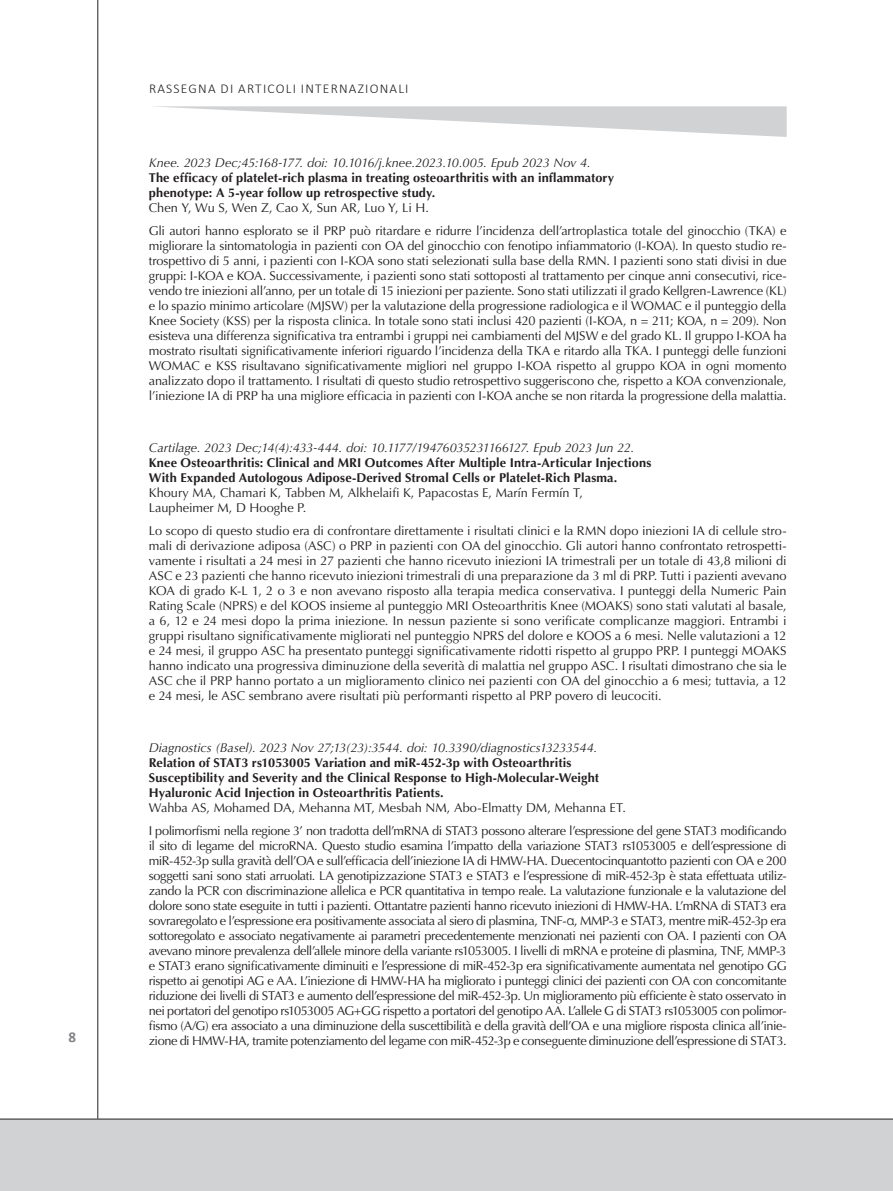
<style>
.page{position:relative;width:893px;height:1191px;background:#fff}
.page>*{position:absolute;margin:0;border:0;box-sizing:border-box;transform-origin:0 0}
.t1{font:700 15px "Calibri";color:#808285}
.t2{font:300 13.5px "Calibri";letter-spacing:.09em;color:#231f20}
.t3{font:12.75px/15px "Optima";letter-spacing:-.01em;color:#231f20}
.t4{font:700 12.75px/15px "Optima";letter-spacing:.01em;color:#231f20}
.t5{font:italic 12.75px "Optima";letter-spacing:-.01em;color:#231f20}
.s1{font-family:"Helvetica";font-weight:300}
</style>
<div class="page">
<div style="left:0;top:1119px;width:893px;height:72px;background:#d1d2d4"></div>
<svg style="left:153px;top:106px;width:634px;height:31px"></svg>
<hr style="left:97px;top:0;width:1px;height:1118px;background:#231f20">
<hr style="left:0;top:1118px;width:893px;height:1px;background:#231f20">
<p class="t1" style="left:69px;top:1028px;width:9px">8</p>
<p class="t2" style="left:149px;top:80px;width:261px">RASSEGNA DI ARTICOLI INTERNAZIONALI</p>
<p class="t5" style="left:149px;top:155px;width:443px">Knee. 2023 Dec;45:168-177. doi: 10.1016/j.knee.2023.10.005. Epub 2023 Nov 4.</p>
<p class="t4" style="left:149px;top:170px;width:467px">The efficacy of platelet-rich plasma in treating osteoarthritis with an inflammatory phenotype: A 5-year follow up retrospective study.</p>
<p class="t3" style="left:149px;top:197px;width:639px;line-height:22.5px">Chen Y, Wu S, Wen Z, Cao X, Sun AR, Luo Y, Li H.<br>Gli autori hanno esplorato se il PRP può ritardare e ridurre l’incidenza dell’artroplastica totale del ginocchio (TKA) e</p>
<p class="t3" style="left:149px;top:238px;width:639px;text-align:justify">migliorare la sintomatologia in pazienti con OA del ginocchio con fenotipo infiammatorio (I-KOA). In questo studio re&shy;trospettivo di 5 anni, i pazienti con I-KOA sono stati selezionati sulla base della RMN. I pazienti sono stati divisi in due gruppi: I-KOA e KOA. Successivamente, i pazienti sono stati sottoposti al trattamento per cinque anni consecutivi, rice&shy;vendo tre iniezioni all’anno, per un totale di 15 iniezioni per paziente. Sono stati utilizzati il grado Kellgren-Lawrence (KL) e lo spazio minimo articolare (MJSW) per la valutazione della progressione radiologica e il WOMAC e il punteggio della Knee Society (KSS) per la risposta clinica. In totale sono stati inclusi 420 pazienti (I-KOA, n = 211; KOA, n = 209). Non esisteva una differenza significativa tra entrambi i gruppi nei cambiamenti del MJSW e del grado KL. Il gruppo I-KOA ha mostrato risultati significativamente inferiori riguardo l’incidenza della TKA e ritardo alla TKA. I punteggi delle funzioni WOMAC e KSS risultavano significativamente migliori nel gruppo I-KOA rispetto al gruppo KOA in ogni momento analizzato dopo il trattamento. I risultati di questo studio retrospettivo suggeriscono che, rispetto a KOA convenzionale, l’iniezione IA di PRP ha una migliore efficacia in pazienti con I-KOA anche se non ritarda la progressione della malattia.</p>
<p class="t5" style="left:149px;top:440px;width:487px">Cartilage. 2023 Dec;14(4):433-444. doi: 10.1177/19476035231166127. Epub 2023 Jun 22.</p>
<p class="t4" style="left:149px;top:455px;width:504px">Knee Osteoarthritis: Clinical and MRI Outcomes After Multiple Intra-Articular Injections<br>With Expanded Autologous Adipose-Derived Stromal Cells or Platelet-Rich Plasma.</p>
<p class="t3" style="left:149px;top:485px;width:436px">Khoury MA, Chamari K, Tabben M, Alkhelaifi K, Papacostas E, Marín Fermín T,<br>Laupheimer M, D Hooghe P.</p>
<p class="t3" style="left:149px;top:523px;width:639px;text-align:justify">Lo scopo di questo studio era di confrontare direttamente i risultati clinici e la RMN dopo iniezioni IA di cellule stro&shy;mali di derivazione adiposa (ASC) o PRP in pazienti con OA del ginocchio. Gli autori hanno confrontato retrospetti&shy;vamente i risultati a 24 mesi in 27 pazienti che hanno ricevuto iniezioni IA trimestrali per un totale di 43,8 milioni di ASC e 23 pazienti che hanno ricevuto iniezioni trimestrali di una preparazione da 3 ml di PRP. Tutti i pazienti avevano KOA di grado K-L 1, 2 o 3 e non avevano risposto alla terapia medica conservativa. I punteggi della Numeric Pain Rating Scale (NPRS) e del KOOS insieme al punteggio MRI Osteoarthritis Knee (MOAKS) sono stati valutati al basale, a 6, 12 e 24 mesi dopo la prima iniezione. In nessun paziente si sono verificate complicanze maggiori. Entrambi i gruppi risultano significativamente migliorati nel punteggio NPRS del dolore e KOOS a 6 mesi. Nelle valutazioni a 12 e 24 mesi, il gruppo ASC ha presentato punteggi significativamente ridotti rispetto al gruppo PRP. I punteggi MOAKS hanno indicato una progressiva diminuzione della severità di malattia nel gruppo ASC. I risultati dimostrano che sia le ASC che il PRP hanno portato a un miglioramento clinico nei pazienti con OA del ginocchio a 6 mesi; tuttavia, a 12 e 24 mesi, le ASC sembrano avere risultati più performanti rispetto al PRP povero di leucociti.</p>
<p class="t5" style="left:149px;top:740px;width:450px">Diagnostics (Basel). 2023 Nov 27;13(23):3544. doi: 10.3390/diagnostics13233544.</p>
<p class="t4" style="left:149px;top:755px;width:452px">Relation of STAT3 rs1053005 Variation and miR-452-3p with Osteoarthritis<br>Susceptibility and Severity and the Clinical Response to High-Molecular-Weight<br>Hyaluronic Acid Injection in Osteoarthritis Patients.</p>
<p class="t3" style="left:149px;top:796px;width:639px;line-height:22.5px">Wahba AS, Mohamed DA, Mehanna MT, Mesbah NM, Abo-Elmatty DM, Mehanna ET.<br>I polimorfismi nella regione 3’ non tradotta dell’mRNA di STAT3 possono alterare l’espressione del gene STAT3 modificando</p>
<p class="t3" style="left:149px;top:838px;width:639px;text-align:justify">il sito di legame del microRNA. Questo studio esamina l’impatto della variazione STAT3 rs1053005 e dell’espressione di miR-452-3p sulla gravità dell’OA e sull’efficacia dell’iniezione IA di HMW-HA. Duecentocinquantotto pazienti con OA e 200 soggetti sani sono stati arruolati. LA genotipizzazione STAT3 e STAT3 e l’espressione di miR-452-3p è stata effettuata utiliz&shy;zando la PCR con discriminazione allelica e PCR quantitativa in tempo reale. La valutazione funzionale e la valutazione del dolore sono state eseguite in tutti i pazienti. Ottantatre pazienti hanno ricevuto iniezioni di HMW-HA. L’mRNA di STAT3 era sovraregolato e l’espressione era positivamente associata al siero di plasmina, TNF-<span class="s1">α</span>, MMP-3 e STAT3, mentre miR-452-3p era sottoregolato e associato negativamente ai parametri precedentemente menzionati nei pazienti con OA. I pazienti con OA avevano minore prevalenza dell’allele minore della variante rs1053005. I livelli di mRNA e proteine di plasmina, TNF, MMP-3 e STAT3 erano significativamente diminuiti e l’espressione di miR-452-3p era significativamente aumentata nel genotipo GG rispetto ai genotipi AG e AA. L’iniezione di HMW-HA ha migliorato i punteggi clinici dei pazienti con OA con concomitante riduzione dei livelli di STAT3 e aumento dell’espressione del miR-452-3p. Un miglioramento più efficiente è stato osservato in nei portatori del genotipo rs1053005 AG+GG rispetto a portatori del genotipo AA. L’allele G di STAT3 rs1053005 con polimor&shy;fismo (A/G) era associato a una diminuzione della suscettibilità e della gravità dell’OA e una migliore risposta clinica all’inie&shy;zione di HMW-HA, tramite potenziamento del legame con miR-452-3p e conseguente diminuzione dell’espressione di STAT3.</p>
</div>
